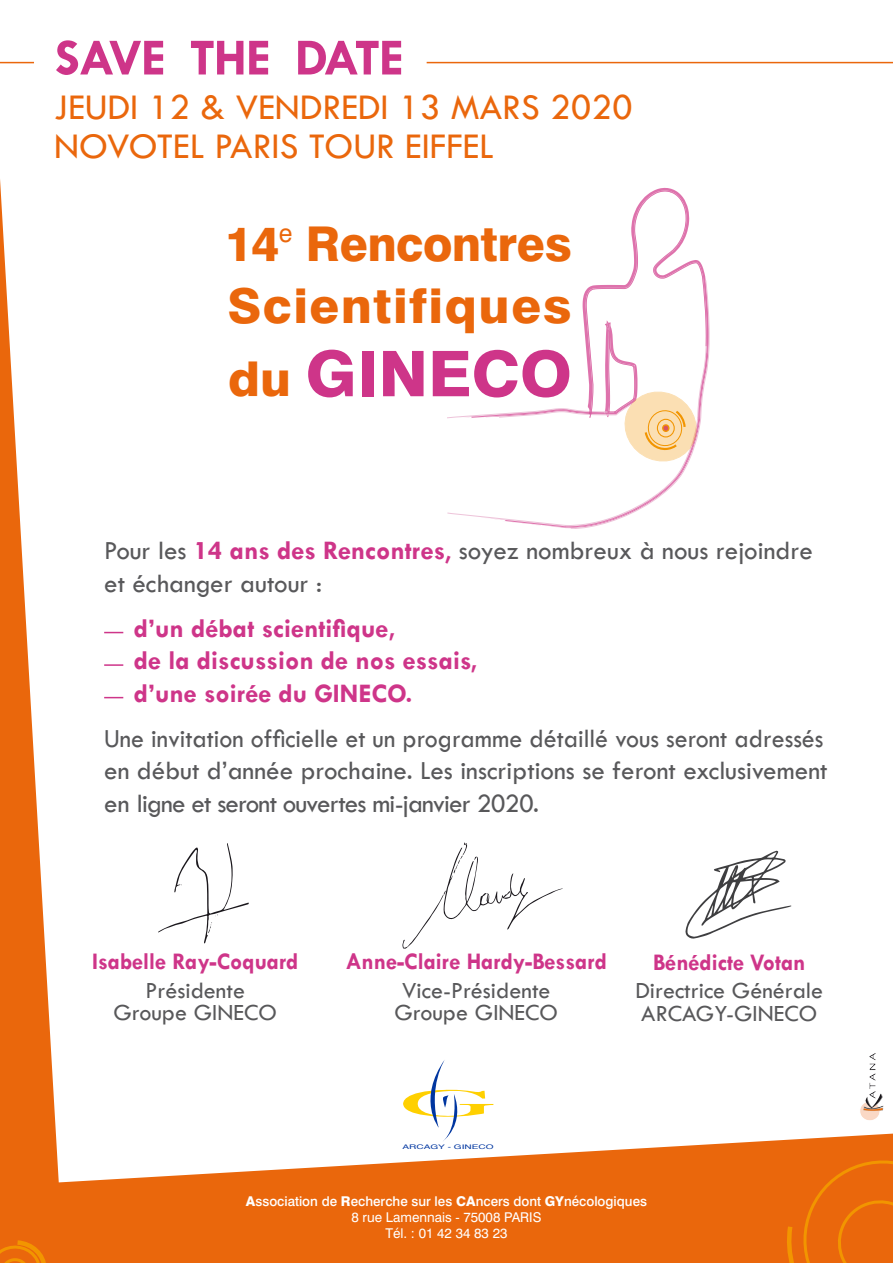
<style>
.page{position:relative;width:893px;height:1263px;background:#fff}
.page>*{position:absolute;margin:0;border:0;box-sizing:border-box;transform-origin:0 0}
.t1{font:800 63px "Swiss 721 BT";color:#ce3589}
.t2{font:700 52.5px "Tw Cen";letter-spacing:-.025em;color:#ce3589}
.t3{font:800 48px "Swiss 721 BT";letter-spacing:-.01em;color:#ea670c}
.t4{font:800 48px "Swiss 721 BT";letter-spacing:.03em;color:#ea670c;scale:1.04 1}
.t5{font:37.5px "Tw Cen";color:#ea670c}
.t6{font:27px/32.4px "Tw Cen";color:#58585a;scale:.96 1}
.t7{font:27px/32.4px "Tw Cen";color:#58585a}
.t8{font:700 27px "Tw Cen";color:#ce3589}
.t9{font:24px/22.5px "Tw Cen";color:#58585a;text-align:center}
.t10{font:700 24px/28.8px "Tw Cen";color:#ce3589;text-align:center;scale:.96 1}
.t11{font:500 13.5px "Swiss 721 BT";color:#fff}
.t12{font:13.5px "Swiss 721 BT";color:#fff}
.t13{font:6.3px "Helvetica";color:#0036a0;scale:1.6 1}
.s1{font-size:48px;color:#ea670c}
.s2{font-weight:700;color:#ce3589}
.s3{color:#ce3589}
.s4{font-weight:400;color:#58585a}
.s5{font-weight:800}
</style>
<div class="page">
<svg style="left:63px;top:1133px;width:830px;height:130px;fill:#ea670c"></svg>
<svg style="left:447px;top:191px;width:262px;height:338px"></svg>
<svg style="left:104px;top:632px;width:19px;height:1px"></svg>
<svg style="left:104px;top:664px;width:19px;height:2px"></svg>
<svg style="left:104px;top:697px;width:19px;height:1px"></svg>
<hr style="left:427px;top:62px;width:466px;height:1px;background:#ea670c">
<hr style="left:0;top:62px;width:34px;height:1px;background:#ea670c">
<svg style="left:786px;top:1151px;width:107px;height:112px;background:#ea6a0b"></svg>
<svg style="left:0;top:179px;width:63px;height:1084px"></svg>
<svg style="left:0;top:1238px;width:49px;height:25px"></svg>
<svg style="left:401px;top:1060px;width:92px;height:81px"></svg>
<svg style="left:685px;top:851px;width:106px;height:88px"></svg>
<img style="left:860px;top:1053px;width:24px;height:67px">
<svg style="left:158px;top:843px;width:91px;height:100px"></svg>
<svg style="left:402px;top:842px;width:161px;height:107px"></svg>
<p class="t2" style="left:55px;top:26px;width:350px">SAVE THE DATE</p>
<p class="t5" style="left:54px;top:85px;width:580px">JEUDI 12 &amp; VENDREDI 13 MARS 2020</p>
<p class="t5" style="left:54px;top:124px;width:441px">NOVOTEL PARIS TOUR EIFFEL</p>
<p class="t3" style="left:224px;top:215px;width:349px">14<sup>e</sup> Rencontres</p>
<p class="t4" style="left:227px;top:276px;width:333px">Scientifiques</p>
<p class="t1" style="left:228px;top:335px;width:345px"><span class="s1">du</span> GINECO</p>
<p class="t7" style="left:104px;top:534px;width:710px">Pour les <span class="s2">14 ans des Rencontres</span><span class="s3">,</span> soyez nombreux à nous rejoindre et échanger autour :</p>
<p class="t8" style="left:134px;top:612px;width:263px">d’un débat scientifique,</p>
<p class="t8" style="left:134px;top:645px;width:345px">de la discussion de nos essais,</p>
<p class="t8" style="left:134px;top:677px;width:280px">d’une soirée du GINECO.</p>
<p class="t6" style="left:104px;top:722px;width:755px">Une invitation officielle et un programme détaillé vous seront adressés en début d’année prochaine. Les inscriptions se feront exclusivement en ligne et seront ouvertes mi-janvier 2020.</p>
<p class="t10" style="left:92px;top:946px;width:217px">Isabelle Ray-Coquard<br><span class="s4">Présidente</span></p>
<p class="t9" style="left:113px;top:1001px;width:165px">Groupe GINECO</p>
<p class="t10" style="left:346px;top:946px;width:274px">Anne-Claire Hardy-Bessard</p>
<p class="t9" style="left:394px;top:979px;width:165px">Vice-Présidente<br>Groupe GINECO</p>
<p class="t10" style="left:653px;top:947px;width:160px">Bénédicte Votan</p>
<p class="t9" style="left:635px;top:979px;width:189px">Directrice Générale</p>
<p class="t9" style="left:641px;top:1002px;width:178px">ARCAGY-GINECO</p>
<p class="t13" style="left:402px;top:1142px;width:58px">ARCAGY - GINECO</p>
<p class="t11" style="left:246px;top:1193px;width:403px"><span class="s5">A</span>ssociation de <span class="s5">R</span>echerche sur les <span class="s5">CA</span>ncers dont <span class="s5">GY</span>nécologiques</p>
<p class="t12" style="left:351px;top:1209px;width:191px">8 rue Lamennais - 75008 PARIS</p>
<p class="t12" style="left:385px;top:1225px;width:124px">Tél. : 01 42 34 83 23</p>
</div>
